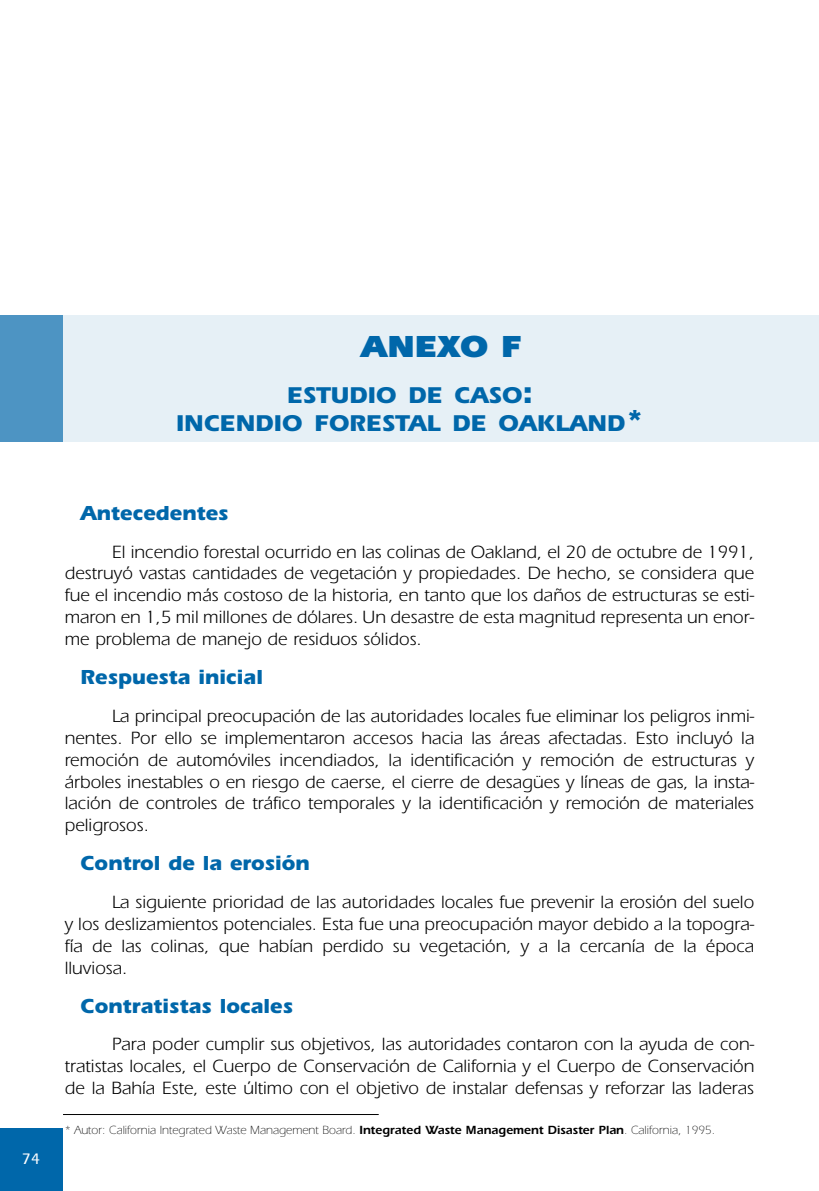
<style>
.page{position:relative;width:819px;height:1191px;background:#fff}
.page>*{position:absolute;margin:0;border:0;box-sizing:border-box;transform-origin:0 0}
.t1{font:900 42px "Itc Eras";color:#0067aa}
.t2{font:900 31.5px "Itc Eras";color:#0067aa}
.t3{font:700 23.62px/28px "Itc Eras";color:#0067aa;text-align:center}
.t4{font:700 21px "Itc Eras";color:#0067aa}
.t5{font:18.38px/21.9px "Itc Eras";color:#000;text-align:justify}
.t6{font:500 15.75px "Itc Eras";color:#fff}
.t7{font:300 12.25px "Itc Eras";color:#000}
.s1{font-size:31.5px}
.s2{font-weight:600}
</style>
<div class="page">
<div style="left:63px;top:315px;width:756px;height:63px;background:#e6f0f6"></div>
<div style="left:0;top:378px;width:819px;height:63px;background:#e6f0f6"></div>
<div style="left:0;top:315px;width:63px;height:126px;background:#4d94c3"></div>
<div style="left:0;top:1128px;width:63px;height:63px;background:#0067aa"></div>
<hr style="left:63px;top:1114px;width:315px;height:1px;background:#000">
<h2 class="t2" style="left:361px;top:336px;width:162px">ANEXO F</h2>
<h1 class="t1" style="left:458px;top:395px;width:285px">CAPÍTULO 1</h1>
<p class="t3" style="left:176px;top:383px;width:470px">ESTUDIO DE CASO<span class="s1">:<br></span>INCENDIO FORESTAL DE OAKLAND<span class="s1">*</span></p>
<p class="t6" style="left:22px;top:1153px;width:20px">74</p>
<p class="t4" style="left:80px;top:505px;width:150px">Antecedentes</p>
<p class="t5" style="left:65px;top:542px;width:691px;text-indent:47px">El incendio forestal ocurrido en las colinas de Oakland, el 20 de octubre de 1991, destruyó vastas cantidades de vegetación y propiedades. De hecho, se considera que fue el incendio más costoso de la historia, en tanto que los daños de estructuras se esti&shy;maron en 1,5 mil millones de dólares. Un desastre de esta magnitud representa un enor&shy;me problema de manejo de residuos sólidos.</p>
<p class="t4" style="left:80px;top:670px;width:184px">Respuesta inicial</p>
<p class="t5" style="left:65px;top:707px;width:691px;text-indent:47px">La principal preocupación de las autoridades locales fue eliminar los peligros inmi&shy;nentes. Por ello se implementaron accesos hacia las áreas afectadas. Esto incluyó la remoción de automóviles incendiados, la identificación y remoción de estructuras y árboles inestables o en riesgo de caerse, el cierre de desagües y líneas de gas, la insta&shy;lación de controles de tráfico temporales y la identificación y remoción de materiales peligrosos.</p>
<p class="t4" style="left:80px;top:856px;width:231px">Control de la erosión</p>
<p class="t5" style="left:65px;top:893px;width:691px;text-indent:47px">La siguiente prioridad de las autoridades locales fue prevenir la erosión del suelo y los deslizamientos potenciales. Esta fue una preocupación mayor debido a la topogra&shy;fía de las colinas, que habían perdido su vegetación, y a la cercanía de la época lluviosa.</p>
<p class="t4" style="left:80px;top:998px;width:214px">Contratistas locales</p>
<p class="t5" style="left:65px;top:1035px;width:691px;text-indent:47px">Para poder cumplir sus objetivos, las autoridades contaron con la ayuda de con&shy;tratistas locales, el Cuerpo de Conservación de California y el Cuerpo de Conservación de la Bahía Este, este último con el objetivo de instalar defensas y reforzar las laderas</p>
<p class="t7" style="left:65px;top:1125px;width:651px">* Autor: California Integrated Waste Management Board. <span class="s2">Integrated Waste Management Disaster Plan</span>. California, 1995.</p>
</div>
